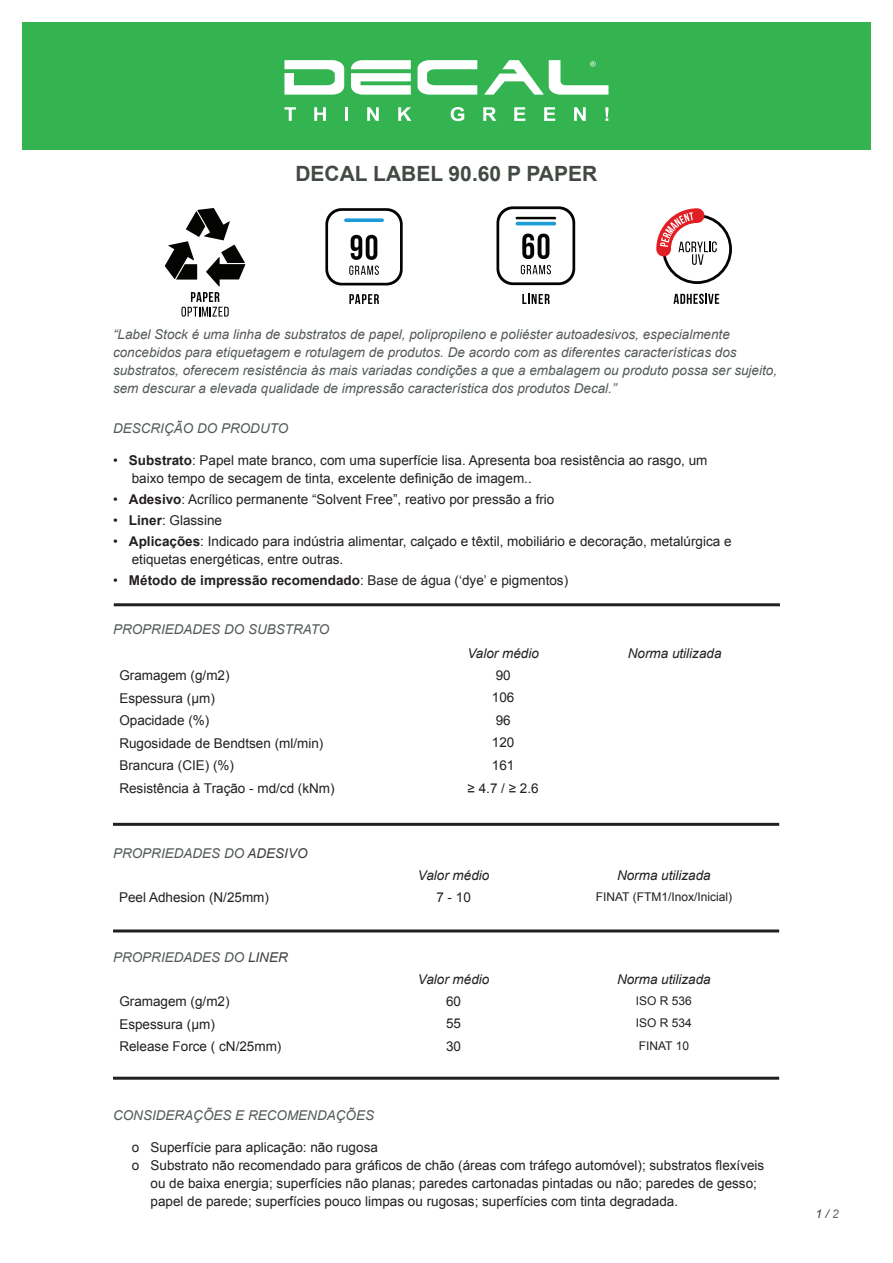
<style>
.page{position:relative;width:893px;height:1263px;background:#fff}
.page>*{position:absolute;margin:0;border:0;box-sizing:border-box;transform-origin:0 0}
.t1{font:700 21px "Arial";color:#424a43}
.t2{font:13.5px/18px "Arial";color:#231f20}
.t3{font:italic 13.5px/18px "Arial";color:#535a54}
.t4{font:italic 13.5px "Arial";color:#231f20}
.t5{font:12px "Arial";color:#231f20}
.t6{font:italic 12px "Arial";color:#3e3e3f}
.s1{font-weight:700}
.s2{color:#3e3e3f}
.s3{color:#6c6d70}
</style>
<div class="page">
<hr style="left:113px;top:823px;width:666px;height:3px;background:#231f20">
<hr style="left:113px;top:929px;width:666px;height:3px;background:#231f20">
<hr style="left:113px;top:1077px;width:666px;height:3px;background:#231f20">
<svg style="left:522px;top:294px;width:28px;height:10px"></svg>
<svg style="left:496px;top:206px;width:79px;height:79px"></svg>
<hr style="left:516px;top:222px;width:40px;height:3px;background:#1d9cd8;border-radius:2px">
<hr style="left:516px;top:217px;width:40px;height:2px;background:#040503">
<svg style="left:656px;top:208px;width:76px;height:76px"></svg>
<svg style="left:673px;top:294px;width:46px;height:10px"></svg>
<svg style="left:349px;top:294px;width:30px;height:10px"></svg>
<svg style="left:325px;top:208px;width:78px;height:77px"></svg>
<svg style="left:165px;top:208px;width:80px;height:109px"></svg>
<div style="left:22px;top:23px;width:849px;height:127px;background:#33b450"></div>
<svg style="left:284px;top:60px;width:60px;height:35px"></svg>
<svg style="left:351px;top:60px;width:60px;height:35px"></svg>
<svg style="left:418px;top:60px;width:59px;height:35px"></svg>
<svg style="left:484px;top:60px;width:124px;height:35px"></svg>
<svg style="left:284px;top:107px;width:12px;height:14px"></svg>
<svg style="left:314px;top:107px;width:12px;height:14px"></svg>
<hr style="left:345px;top:107px;width:3px;height:14px;background:#fff">
<svg style="left:367px;top:107px;width:12px;height:14px"></svg>
<svg style="left:398px;top:107px;width:13px;height:14px"></svg>
<svg style="left:451px;top:107px;width:13px;height:14px"></svg>
<svg style="left:483px;top:107px;width:13px;height:14px"></svg>
<svg style="left:514px;top:107px;width:11px;height:14px"></svg>
<svg style="left:544px;top:107px;width:11px;height:14px"></svg>
<svg style="left:574px;top:107px;width:12px;height:14px"></svg>
<svg style="left:605px;top:107px;width:3px;height:14px"></svg>
<hr style="left:114px;top:603px;width:666px;height:3px;background:#231f20">
<h1 class="t1" style="left:295px;top:159px;width:303px">DECAL LABEL 90.60 P PAPER</h1>
<p class="t3" style="left:113px;top:325px;width:666px">“Label Stock é uma linha de substratos de papel, polipropileno e poliéster autoadesivos, especialmente concebidos para etiquetagem e rotulagem de produtos. De acordo com as diferentes características dos substratos, oferecem resistência às mais variadas condições a que a embalagem ou produto possa ser sujeito, sem descurar a elevada qualidade de impressão característica dos produtos Decal.”</p>
<p class="t3" style="left:113px;top:420px;width:177px">DESCRIÇÃO DO PRODUTO</p>
<p class="t2" style="left:132px;top:451px;width:577px;text-indent:-19px">• <span class="s1">Substrato</span>: Papel mate branco, com uma superfície lisa. Apresenta boa resistência ao rasgo, um baixo tempo de secagem de tinta, excelente definição de imagem..</p>
<p class="t2" style="left:113px;top:490px;width:443px">• <span class="s1">Adesivo</span>: Acrílico permanente “Solvent Free”, reativo por pressão a frio</p>
<p class="t2" style="left:113px;top:511px;width:111px">• <span class="s1">Liner</span>: Glassine</p>
<p class="t2" style="left:132px;top:532px;width:601px;text-indent:-19px">• <span class="s1">Aplicações</span>: Indicado para indústria alimentar, calçado e têxtil, mobiliário e decoração, metalúrgica e etiquetas energéticas, entre outras.</p>
<p class="t2" style="left:113px;top:571px;width:457px">• <span class="s1">Método de impressão recomendado</span>: Base de água (‘dye’ e pigmentos)</p>
<p class="t3" style="left:113px;top:620px;width:218px">PROPRIEDADES DO SUBSTRATO</p>
<p class="t4" style="left:467px;top:644px;width:73px">Valor médio</p>
<p class="t4" style="left:628px;top:644px;width:95px">Norma utilizada</p>
<p class="t2" style="left:119px;top:666px;width:112px">Gramagem (g/m2)</p>
<p class="t2" style="left:496px;top:666px;width:17px">90</p>
<p class="t2" style="left:119px;top:689px;width:97px">Espessura (µm)</p>
<p class="t2" style="left:492px;top:689px;width:24px">106</p>
<p class="t2" style="left:119px;top:712px;width:92px">Opacidade (%)</p>
<p class="t2" style="left:496px;top:711px;width:17px">96</p>
<p class="t2" style="left:119px;top:734px;width:206px">Rugosidade de Bendtsen (ml/min)</p>
<p class="t2" style="left:492px;top:734px;width:24px">120</p>
<p class="t2" style="left:119px;top:757px;width:116px">Brancura (CIE) (%)</p>
<p class="t2" style="left:492px;top:756px;width:24px">161</p>
<p class="t2" style="left:119px;top:779px;width:217px">Resistência à Tração - md/cd (kNm)</p>
<p class="t2" style="left:468px;top:779px;width:73px">≥ 4.7 / ≥ 2.6</p>
<p class="t3" style="left:113px;top:845px;width:196px">PROPRIEDADES DO <span class="s2">ADESIVO</span></p>
<p class="t4" style="left:418px;top:866px;width:73px">Valor médio</p>
<p class="t4" style="left:617px;top:866px;width:95px">Norma utilizada</p>
<p class="t2" style="left:119px;top:888px;width:152px">Peel Adhesion (N/25mm)</p>
<p class="t2" style="left:436px;top:888px;width:36px">7 - 10</p>
<p class="t5" style="left:596px;top:889px;width:138px">FINAT (FTM1/Inox/Inicial)</p>
<p class="t3" style="left:113px;top:949px;width:176px">PROPRIEDADES DO <span class="s2">LINER</span></p>
<p class="t4" style="left:418px;top:970px;width:73px">Valor médio</p>
<p class="t4" style="left:617px;top:970px;width:95px">Norma utilizada</p>
<p class="t2" style="left:119px;top:993px;width:112px">Gramagem (g/m2)</p>
<p class="t2" style="left:446px;top:992px;width:17px">60</p>
<p class="t5" style="left:636px;top:993px;width:58px">ISO R 536</p>
<p class="t2" style="left:119px;top:1015px;width:97px">Espessura (µm)</p>
<p class="t2" style="left:446px;top:1015px;width:17px">55</p>
<p class="t5" style="left:636px;top:1015px;width:58px">ISO R 534</p>
<p class="t2" style="left:119px;top:1038px;width:164px">Release Force ( cN/25mm)</p>
<p class="t2" style="left:446px;top:1037px;width:17px">30</p>
<p class="t5" style="left:639px;top:1038px;width:52px">FINAT 10</p>
<p class="t3" style="left:113px;top:1107px;width:263px">CONSIDERAÇÕES E RECOMENDAÇÕES</p>
<p class="t2" style="left:132px;top:1138px;width:248px">o Superfície para aplicação: não rugosa</p>
<p class="t2" style="left:132px;top:1156px;width:634px">o Substrato não recomendado para gráficos de chão (áreas com tráfego automóvel); substratos flexíveis</p>
<p class="t2" style="left:151px;top:1174px;width:608px">ou de baixa energia; superfícies não planas; paredes cartonadas pintadas ou não; paredes de gesso;</p>
<p class="t2" style="left:151px;top:1192px;width:529px">papel de parede; superfícies pouco limpas ou rugosas; superfícies com tinta degradada.</p>
<p class="t6" style="left:816px;top:1206px;width:25px">1 / <span class="s3">2</span></p>
</div>
